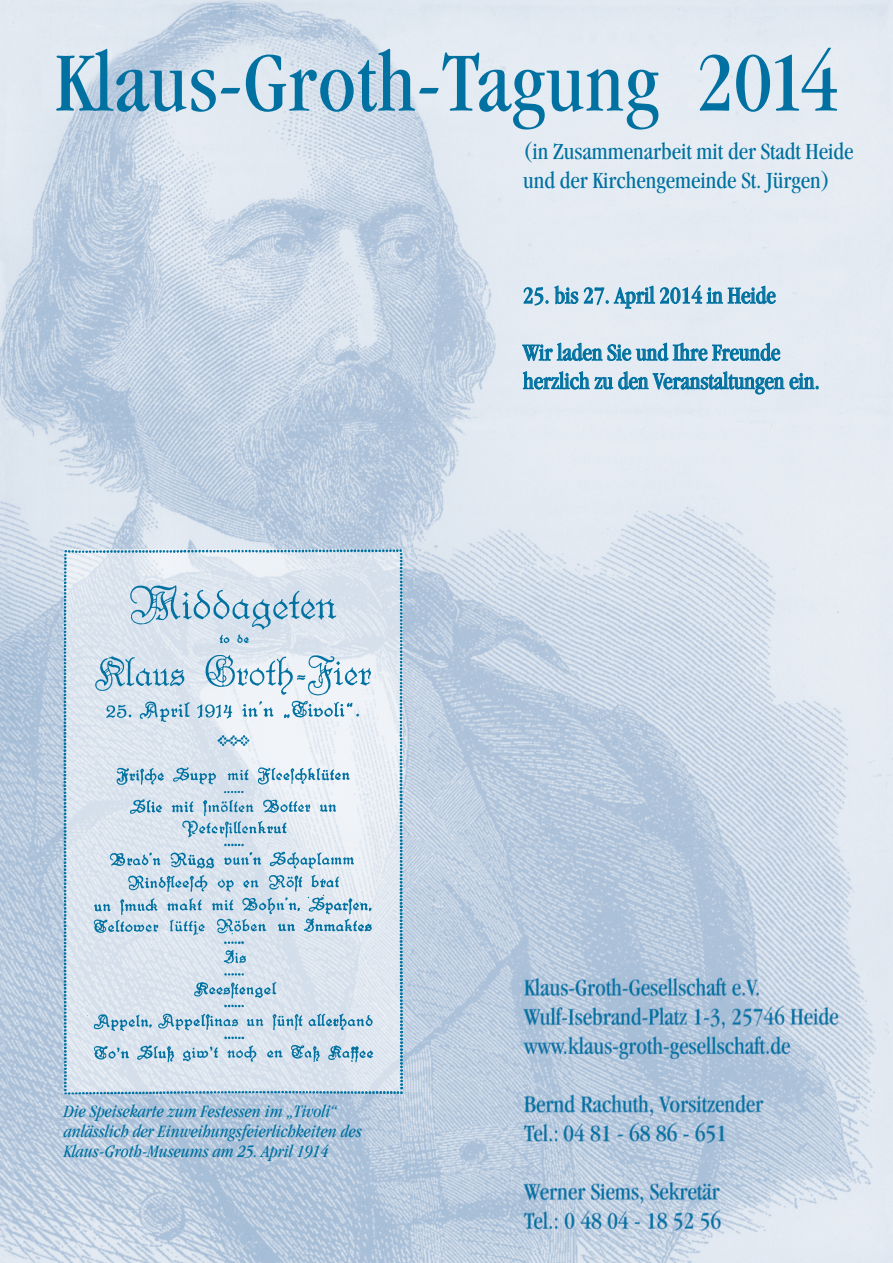
<style>
.page{position:relative;width:893px;height:1263px;background:#fff}
.page>*{position:absolute;margin:0;border:0;box-sizing:border-box;transform-origin:0 0}
.t1{font:condensed 87px "Garamond";letter-spacing:.01em;color:#0071a1}
.t2{font:condensed 24px/28.8px "Garamond";color:#0071a1}
.t3{font:italic condensed 18px/19.8px "Garamond";color:#0071a1}
</style>
<div class="page">
<img style="left:0;top:0;width:893px;height:1263px">
<svg style="left:524px;top:285px;width:24px;height:20px"></svg>
<svg style="left:554px;top:286px;width:24px;height:18px"></svg>
<svg style="left:584px;top:285px;width:192px;height:24px;background:#aecdde"></svg>
<svg style="left:522px;top:343px;width:258px;height:18px;background:#99c2d7"></svg>
<svg style="left:523px;top:371px;width:295px;height:23px;background:#a8cadc"></svg>
<img style="left:63px;top:549px;width:340px;height:545px">
<h1 class="t1" style="left:55px;top:34px;width:785px">Klaus-Groth-Tagung 2014</h1>
<p class="t2" style="left:523px;top:137px;width:332px">(in Zusammenarbeit mit der Stadt Heide und der Kirchengemeinde St. Jürgen)</p>
<p class="t2" style="left:523px;top:281px;width:254px">25. bis 27. April 2014 in Heide</p>
<p class="t2" style="left:523px;top:338px;width:298px">Wir laden Sie und Ihre Freunde herzlich zu den Veranstaltungen ein.</p>
<p class="t3" style="left:64px;top:1101px;width:299px">Die Speisekarte zum Festessen im „Tivoli“ anlässlich der Einweihungsfeierlichkeiten des<br>Klaus-Groth-Museums am 25. April 1914</p>
</div>
